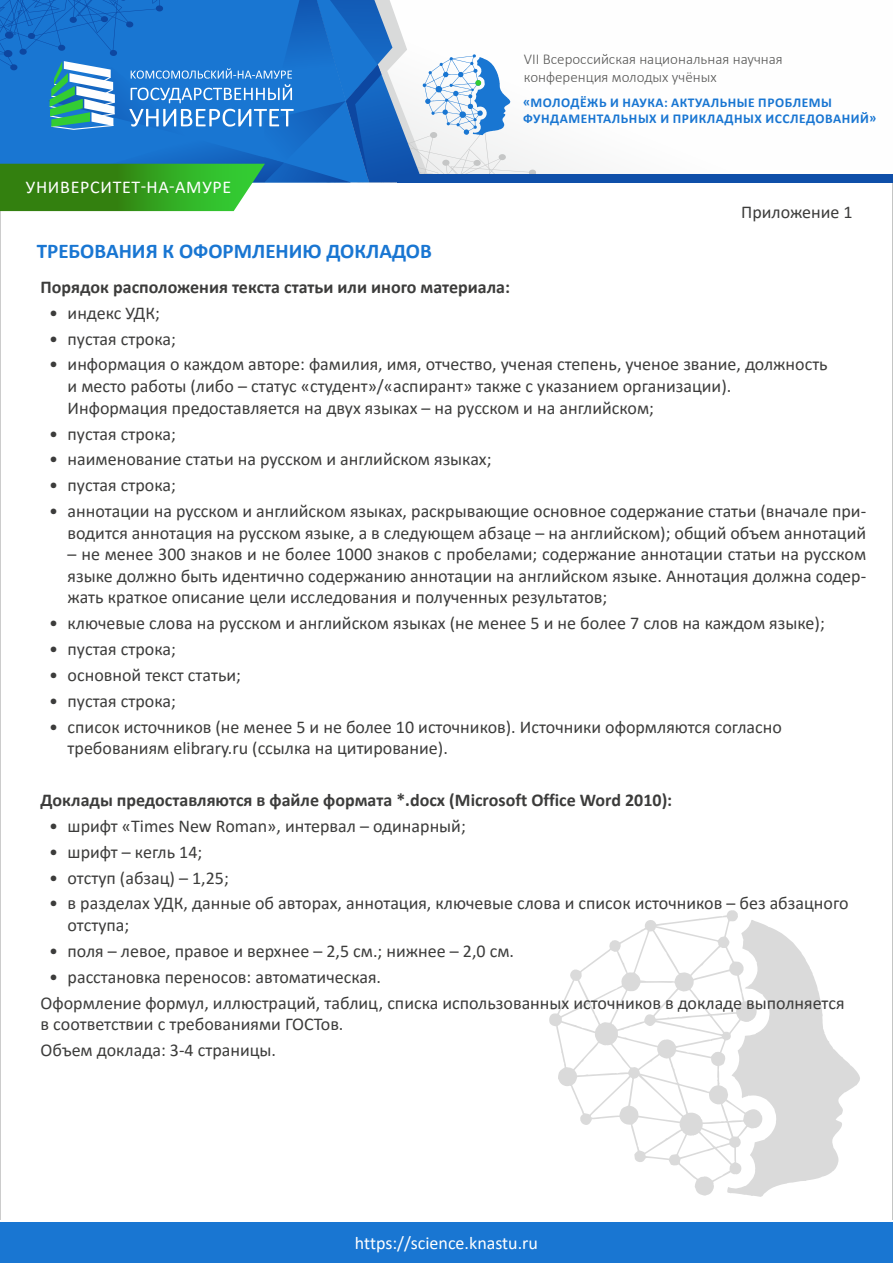
<style>
.page{position:relative;width:893px;height:1263px;background:#fff}
.page>*{position:absolute;margin:0;border:0;box-sizing:border-box;transform-origin:0 0}
.t1{font:700 21px "Calibri";color:#1976d2}
.t2{font:18px/21.6px "Calibri";color:#3c3c3b}
.t3{font:700 18px "Calibri";color:#3c3c3b}
.t4{font:18px "Calibri";color:#fff}
.t5{font:18px "Calibri";letter-spacing:.04em;color:#fff}
.t6{font:300 15px/18px "Calibri";color:#575756}
.t7{font:700 13.5px/16.2px "Calibri";letter-spacing:.04em;color:#1976d2}
</style>
<div class="page">
<div style="left:398px;top:174px;width:495px;height:8px;background:#0f4fa9"></div>
<svg style="left:549px;top:910px;width:311px;height:287px"></svg>
<div style="left:736px;top:1001px;width:21px;height:20px;background:#dadada;border-radius:50%"></div>
<div style="left:0;top:1222px;width:893px;height:41px;background:#1976d2"></div>
<svg style="left:0;top:0;width:536px;height:211px"></svg>
<p class="t5" style="left:26px;top:174px;width:207px">УНИВЕРСИТЕТ-НА-АМУРЕ</p>
<p class="t6" style="left:524px;top:50px;width:260px">VII Всероссийская национальная научная конференция молодых учёных</p>
<p class="t7" style="left:523px;top:94px;width:355px">«МОЛОДЁЖЬ И НАУКА: АКТУАЛЬНЫЕ ПРОБЛЕМЫ<br>ФУНДАМЕНТАЛЬНЫХ И ПРИКЛАДНЫХ ИССЛЕДОВАНИЙ»</p>
<p class="t2" style="left:741px;top:201px;width:113px">Приложение 1</p>
<p class="t1" style="left:37px;top:237px;width:397px">ТРЕБОВАНИЯ К ОФОРМЛЕНИЮ ДОКЛАДОВ</p>
<p class="t3" style="left:41px;top:274px;width:471px">Порядок расположения текста статьи или иного материала:</p>
<p class="t2" style="left:49px;top:301px;width:112px">• индекс УДК;</p>
<p class="t2" style="left:49px;top:327px;width:128px">• пустая строка;</p>
<p class="t2" style="left:68px;top:353px;width:762px;text-indent:-19px">• информация о каждом авторе: фамилия, имя, отчество, ученая степень, ученое звание, должность и место работы (либо – статус «студент»/«аспирант» также с указанием организации).<br>Информация предоставляется на двух языках – на русском и на английском;</p>
<p class="t2" style="left:49px;top:422px;width:128px">• пустая строка;</p>
<p class="t2" style="left:49px;top:448px;width:444px">• наименование статьи на русском и английском языках;</p>
<p class="t2" style="left:49px;top:474px;width:128px">• пустая строка;</p>
<p class="t2" style="left:49px;top:500px;width:819px;text-align:right">• аннотации на русском и английском языках, раскрывающие основное содержание статьи (вначале при&shy;водится аннотация на русском языке, а в следующем абзаце – на английском); общий объем аннотаций</p>
<p class="t2" style="left:68px;top:543px;width:800px;text-align:justify">– не менее 300 знаков и не более 1000 знаков с пробелами; содержание аннотации статьи на русском языке должно быть идентично содержанию аннотации на английском языке. Аннотация должна содер&shy;жать краткое описание цели исследования и полученных результатов;</p>
<p class="t2" style="left:49px;top:612px;width:777px">• ключевые слова на русском и английском языках (не менее 5 и не более 7 слов на каждом языке);</p>
<p class="t2" style="left:49px;top:638px;width:128px">• пустая строка;</p>
<p class="t2" style="left:49px;top:664px;width:193px">• основной текст статьи;</p>
<p class="t2" style="left:49px;top:690px;width:128px">• пустая строка;</p>
<p class="t2" style="left:68px;top:715px;width:716px;text-indent:-19px">• список источников (не менее 5 и не более 10 источников). Источники оформляются согласно требованиям elibrary.ru (ссылка на цитирование).</p>
<p class="t3" style="left:41px;top:787px;width:633px">Доклады предоставляются в файле формата *.docx (Microsoft Office Word 2010):</p>
<p class="t2" style="left:49px;top:815px;width:418px">• шрифт «Times New Roman», интервал – одинарный;</p>
<p class="t2" style="left:49px;top:840px;width:155px">• шрифт – кегль 14;</p>
<p class="t2" style="left:49px;top:866px;width:181px">• отступ (абзац) – 1,25;</p>
<p class="t2" style="left:68px;top:892px;width:782px;text-indent:-19px">• в разделах УДК, данные об авторах, аннотация, ключевые слова и список источников – без абзацного отступа;</p>
<p class="t2" style="left:49px;top:939px;width:466px">• поля – левое, правое и верхнее – 2,5 см.; нижнее – 2,0 см.</p>
<p class="t2" style="left:41px;top:963px;width:805px;line-height:25.8px;text-indent:8px">• расстановка переносов: автоматическая.<br>Оформление формул, иллюстраций, таблиц, списка использованных источников в докладе выполняется</p>
<p class="t2" style="left:41px;top:1011px;width:304px;line-height:25.8px">в соответствии с требованиями ГОСТов.<br>Объем доклада: 3-4 страницы.</p>
<p class="t4" style="left:355px;top:1230px;width:185px">https://science.knastu.ru</p>
</div>
